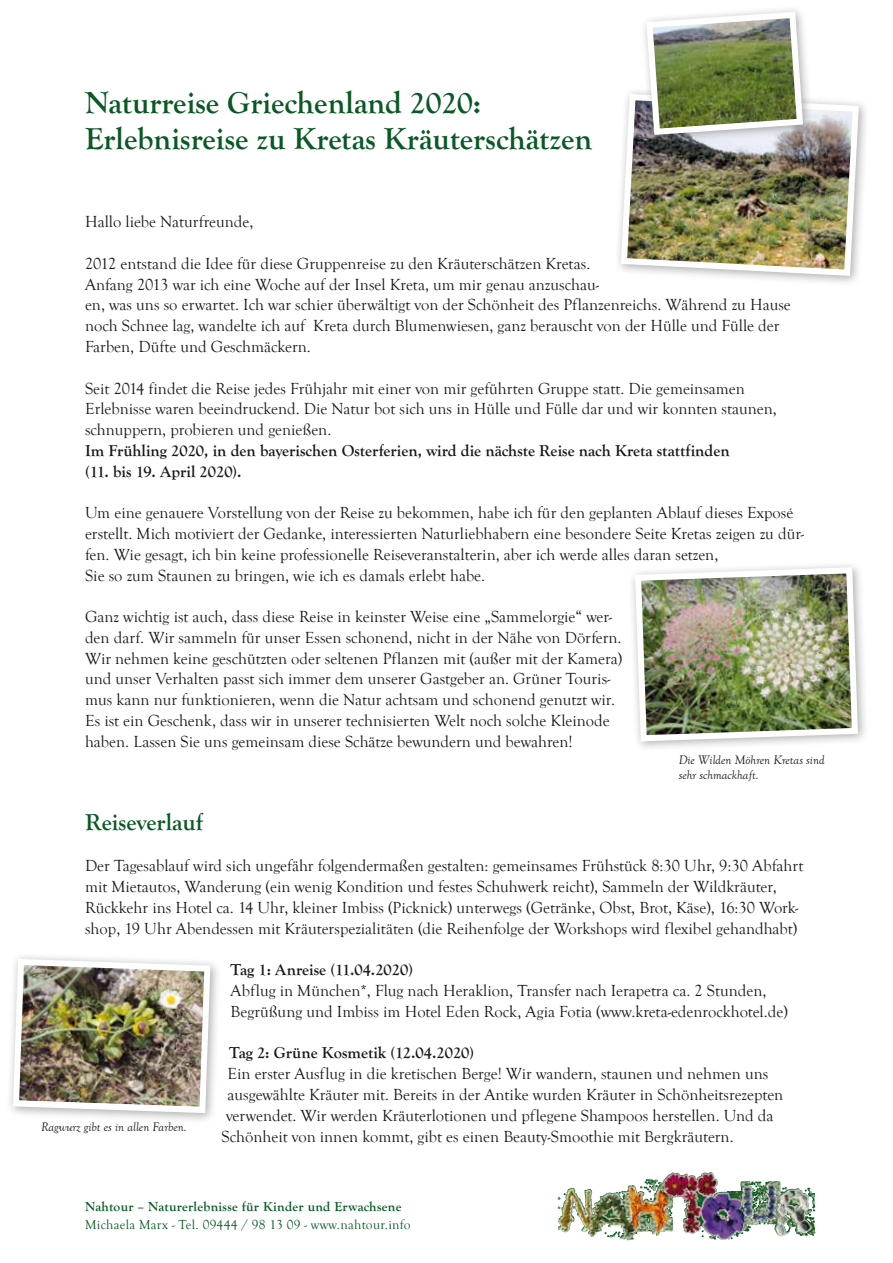
<style>
.page{position:relative;width:893px;height:1263px;background:#fff}
.page>*{position:absolute;margin:0;border:0;box-sizing:border-box;transform-origin:0 0}
.t1{font:700 31.5px/36px "Goudy Old Style T";color:#0a5924}
.t2{font:700 24px "Goudy Old Style T";color:#0a5924}
.t3{font:16.5px/20.7px "Goudy Old Style T";color:#1a171c}
.t4{font:700 16.5px/20.7px "Goudy Old Style T";color:#1a171c}
.t5{font:13.5px "Goudy Old Style T";letter-spacing:.02em;color:#0a5924}
.t6{font:700 13.5px "Goudy Old Style T";letter-spacing:.02em;color:#0a5924}
.t7{font:italic 12.75px/15px "Goudy Old Style T";color:#1a171c}
</style>
<div class="page">
<img style="left:690px;top:1172px;width:21px;height:7px">
<div style="left:628px;top:560px;width:241px;height:192px;background:#1a171c;opacity:.35"></div>
<img style="left:632px;top:564px;width:229px;height:180px">
<div style="left:6px;top:952px;width:216px;height:172px;background:#1a171c;opacity:.35"></div>
<img style="left:10px;top:956px;width:204px;height:160px">
<div style="left:614px;top:87px;width:256px;height:200px;background:#1a171c;opacity:.35"></div>
<svg style="left:618px;top:91px;width:244px;height:188px"></svg>
<img style="left:624px;top:9px;width:232px;height:264px">
<h1 class="t1" style="left:85px;top:85px;width:509px">Naturreise Griechenland 2020:<br>Erlebnisreise zu Kretas Kräuterschätzen</h1>
<p class="t3" style="left:85px;top:212px;width:170px">Hallo liebe Naturfreunde,</p>
<p class="t3" style="left:85px;top:254px;width:707px">2012 entstand die Idee für diese Gruppenreise zu den Kräuterschätzen Kretas.<br>Anfang 2013 war ich eine Woche auf der Insel Kreta, um mir genau anzuschau-<br>en, was uns so erwartet. Ich war schier überwältigt von der Schönheit des Pflanzenreichs. Während zu Hause noch Schnee lag, wandelte ich auf Kreta durch Blumenwiesen, ganz berauscht von der Hülle und Fülle der Farben, Düfte und Geschmäckern.</p>
<p class="t3" style="left:85px;top:378px;width:693px">Seit 2014 findet die Reise jedes Frühjahr mit einer von mir geführten Gruppe statt. Die gemeinsamen<br>Erlebnisse waren beeindruckend. Die Natur bot sich uns in Hülle und Fülle dar und wir konnten staunen, schnuppern, probieren und genießen.</p>
<p class="t4" style="left:85px;top:440px;width:646px">Im Frühling 2020, in den bayerischen Osterferien, wird die nächste Reise nach Kreta stattfinden (11. bis 19. April 2020).</p>
<p class="t3" style="left:85px;top:503px;width:720px">Um eine genauere Vorstellung von der Reise zu bekommen, habe ich für den geplanten Ablauf dieses Exposé erstellt. Mich motiviert der Gedanke, interessierten Naturliebhabern eine besondere Seite Kretas zeigen zu dür&shy;fen. Wie gesagt, ich bin keine professionelle Reiseveranstalterin, aber ich werde alles daran setzen,<br>Sie so zum Staunen zu bringen, wie ich es damals erlebt habe.</p>
<p class="t3" style="left:85px;top:607px;width:539px">Ganz wichtig ist auch, dass diese Reise in keinster Weise eine „Sammelorgie“ wer&shy;den darf. Wir sammeln für unser Essen schonend, nicht in der Nähe von Dörfern.<br>Wir nehmen keine geschützten oder seltenen Pflanzen mit (außer mit der Kamera) und unser Verhalten passt sich immer dem unserer Gastgeber an. Grüner Touris&shy;mus kann nur funktionieren, wenn die Natur achtsam und schonend genutzt wir.<br>Es ist ein Geschenk, dass wir in unserer technisierten Welt noch solche Kleinode haben. Lassen Sie uns gemeinsam diese Schätze bewundern und bewahren!</p>
<p class="t7" style="left:679px;top:753px;width:147px">Die Wilden Möhren Kretas sind sehr schmackhaft.</p>
<h2 class="t2" style="left:85px;top:808px;width:120px">Reiseverlauf</h2>
<p class="t3" style="left:85px;top:856px;width:720px">Der Tagesablauf wird sich ungefähr folgendermaßen gestalten: gemeinsames Frühstück 8:30 Uhr, 9:30 Abfahrt mit Mietautos, Wanderung (ein wenig Kondition und festes Schuhwerk reicht), Sammeln der Wildkräuter, Rückkehr ins Hotel ca. 14 Uhr, kleiner Imbiss (Picknick) unterwegs (Getränke, Obst, Brot, Käse), 16:30 Work&shy;shop, 19 Uhr Abendessen mit Kräuterspezialitäten (die Reihenfolge der Workshops wird flexibel gehandhabt)</p>
<p class="t4" style="left:231px;top:960px;width:184px">Tag 1: Anreise (11.04.2020)</p>
<p class="t3" style="left:231px;top:981px;width:559px">Abflug in München*, Flug nach Heraklion, Transfer nach Ierapetra ca. 2 Stunden,<br>Begrüßung und Imbiss im Hotel Eden Rock, Agia Fotia (www.kreta-edenrockhotel.de)</p>
<p class="t4" style="left:229px;top:1043px;width:247px">Tag 2: Grüne Kosmetik (12.04.2020)</p>
<p class="t3" style="left:228px;top:1064px;width:542px">Ein erster Ausflug in die kretischen Berge! Wir wandern, staunen und nehmen uns</p>
<p class="t3" style="left:228px;top:1085px;width:557px">ausgewählte Kräuter mit. Bereits in der Antike wurden Kräuter in Schönheitsrezepten</p>
<p class="t3" style="left:226px;top:1105px;width:549px">verwendet. Wir werden Kräuterlotionen und pflegene Shampoos herstellen. Und da</p>
<p class="t3" style="left:222px;top:1126px;width:514px">Schönheit von innen kommt, gibt es einen Beauty-Smoothie mit Bergkräutern.</p>
<p class="t7" style="left:41px;top:1119px;width:147px">Ragwurz gibt es in allen Farben.</p>
<p class="t6" style="left:85px;top:1199px;width:318px">Nahtour – Naturerlebnisse für Kinder und Erwachsene</p>
<p class="t5" style="left:85px;top:1217px;width:327px">Michaela Marx - Tel. 09444 / 98 13 09 - www.nahtour.info</p>
</div>
